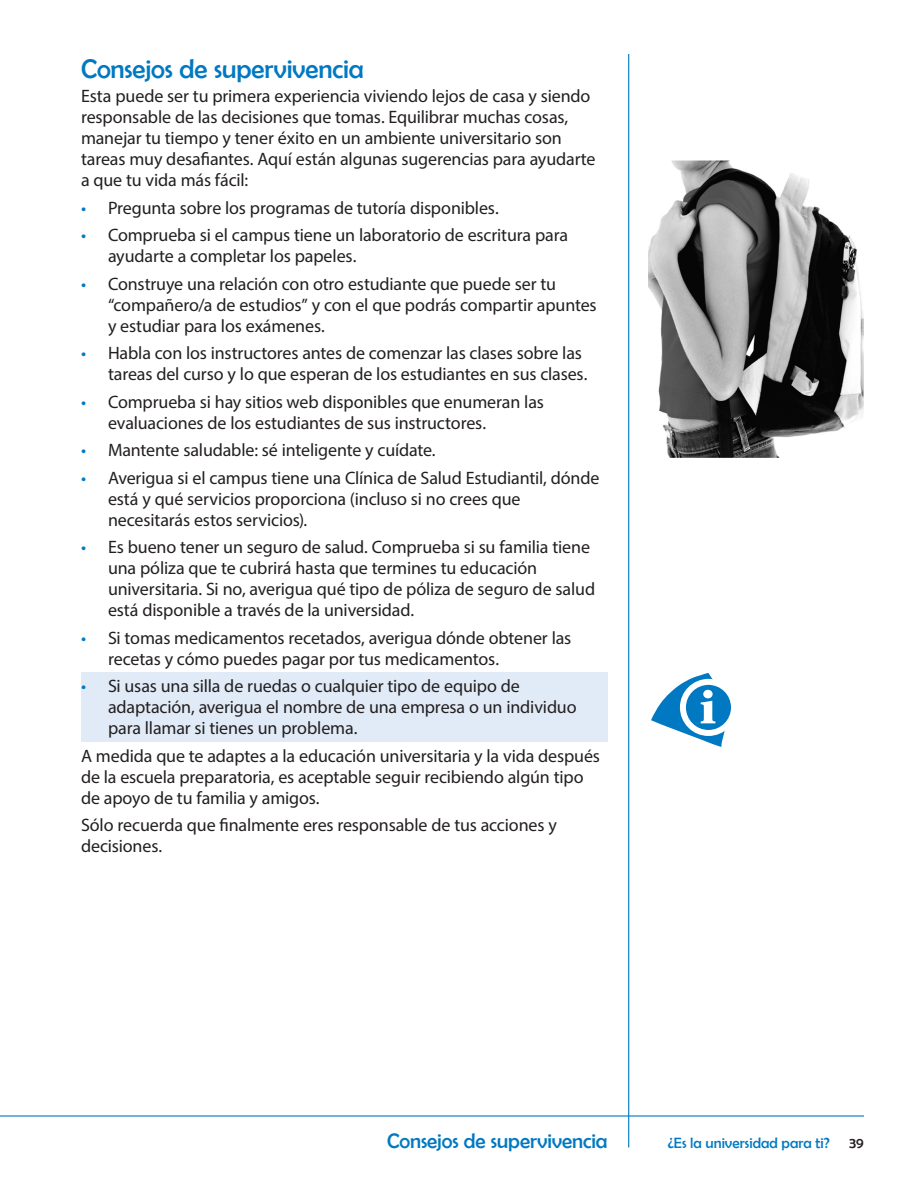
<style>
.page{position:relative;width:918px;height:1188px;background:#fff}
.page>*{position:absolute;margin:0;border:0;box-sizing:border-box;transform-origin:0 0}
.t1{font:900 49.2px "Minion Std";color:#fff;scale:1.1 1}
.t2{font:27px "Berlin Sans FB";letter-spacing:-.005em;color:#0079c2}
.t3{font:21px "Berlin Sans FB";letter-spacing:-.005em;color:#0079c2}
.t4{font:18px/21px "Myriad Pro";letter-spacing:-.01em;color:#231f20}
.t5{font:15px "Berlin Sans FB";color:#0079c2}
.t6{font:15px "Berlin Sans FB";color:#231f20}
.s1{color:#0079c2}
</style>
<div class="page">
<hr style="left:0;top:1115px;width:864px;height:2px;background:#0079c2">
<hr style="left:628px;top:54px;width:1px;height:1094px;background:#0079c2">
<div style="left:81px;top:673px;width:527px;height:69px;background:#e1ebf7"></div>
<img style="left:648px;top:161px;width:216px;height:296px">
<svg style="left:651px;top:673px;width:80px;height:74px"></svg>
<h2 class="t2" style="left:81px;top:54px;width:284px">Consejos de supervivencia</h2>
<p class="t4" style="left:81px;top:86px;width:516px">Esta puede ser tu primera experiencia viviendo lejos de casa y siendo responsable de las decisiones que tomas. Equilibrar muchas cosas, manejar tu tiempo y tener éxito en un ambiente universitario son tareas muy desafiantes. Aquí están algunas sugerencias para ayudarte a que tu vida más fácil:</p>
<p class="t4" style="left:81px;top:197px;width:419px"><span class="s1">•</span> Pregunta sobre los programas de tutoría disponibles.</p>
<p class="t4" style="left:108px;top:225px;width:462px;text-indent:-27px"><span class="s1">•</span> Comprueba si el campus tiene un laboratorio de escritura para ayudarte a completar los papeles.</p>
<p class="t4" style="left:108px;top:273px;width:490px;text-indent:-27px"><span class="s1">•</span> Construye una relación con otro estudiante que puede ser tu “compañero/a de estudios” y con el que podrás compartir apuntes y estudiar para los exámenes.</p>
<p class="t4" style="left:108px;top:343px;width:481px;text-indent:-27px"><span class="s1">•</span> Habla con los instructores antes de comenzar las clases sobre las tareas del curso y lo que esperan de los estudiantes en sus clases.</p>
<p class="t4" style="left:108px;top:391px;width:437px;text-indent:-27px"><span class="s1">•</span> Comprueba si hay sitios web disponibles que enumeran las evaluaciones de los estudiantes de sus instructores.</p>
<p class="t4" style="left:81px;top:440px;width:356px"><span class="s1">•</span> Mantente saludable: sé inteligente y cuídate.</p>
<p class="t4" style="left:108px;top:467px;width:493px;text-indent:-27px"><span class="s1">•</span> Averigua si el campus tiene una Clínica de Salud Estudiantil, dónde está y qué servicios proporciona (incluso si no crees que necesitarás estos servicios).</p>
<p class="t4" style="left:108px;top:537px;width:489px;text-indent:-27px"><span class="s1">•</span> Es bueno tener un seguro de salud. Comprueba si su familia tiene una póliza que te cubrirá hasta que termines tu educación universitaria. Si no, averigua qué tipo de póliza de seguro de salud está disponible a través de la universidad.</p>
<p class="t4" style="left:108px;top:627px;width:465px;text-indent:-27px"><span class="s1">•</span> Si tomas medicamentos recetados, averigua dónde obtener las recetas y cómo puedes pagar por tus medicamentos.</p>
<p class="t4" style="left:108px;top:676px;width:470px;text-indent:-27px"><span class="s1">•</span> Si usas una silla de ruedas o cualquier tipo de equipo de adaptación, averigua el nombre de una empresa o un individuo para llamar si tienes un problema.</p>
<p class="t4" style="left:81px;top:745px;width:520px">A medida que te adaptes a la educación universitaria y la vida después de la escuela preparatoria, es aceptable seguir recibiendo algún tipo de apoyo de tu familia y amigos.</p>
<p class="t4" style="left:81px;top:815px;width:477px">Sólo recuerda que finalmente eres responsable de tus acciones y decisiones.</p>
<h1 class="t1" style="left:700px;top:683px;width:16px">i</h1>
<p class="t3" style="left:387px;top:1129px;width:222px">Consejos de supervivencia</p>
<p class="t5" style="left:668px;top:1134px;width:163px">¿Es la universidad para ti?</p>
<p class="t6" style="left:849px;top:1134px;width:16px">39</p>
</div>
